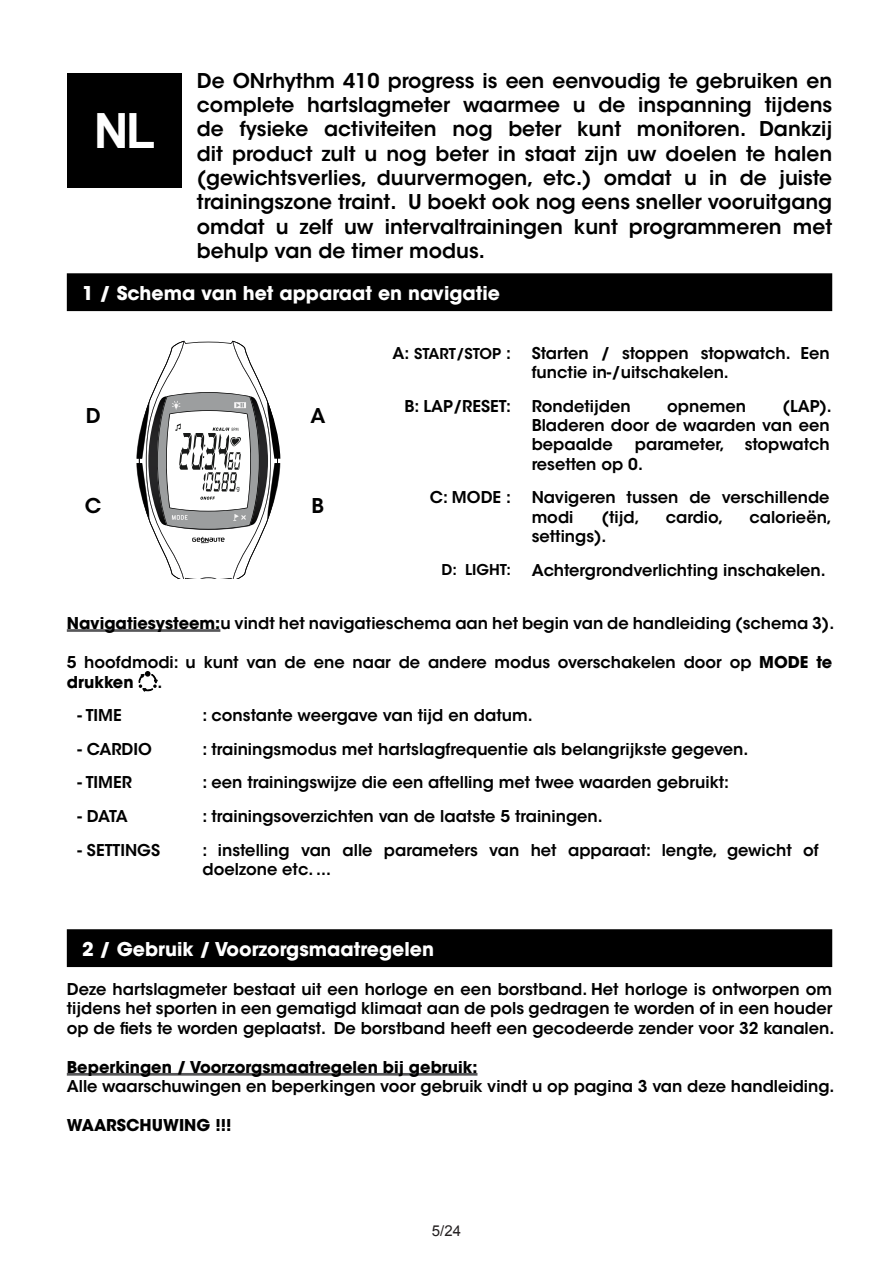
<style>
.page{position:relative;width:893px;height:1263px;background:#fff}
.page>*{position:absolute;margin:0;border:0;box-sizing:border-box;transform-origin:0 0}
.t1{font:700 48.6px "Arial";color:#fff}
.t2{font:600 20.25px/24.3px "ITC Avant Garde Std";color:#000;text-align:justify}
.t3{font:700 18.9px "ITC Avant Garde Std";color:#fff}
.t4{font:600 16.2px/19.5px "ITC Avant Garde Std";color:#000}
.t5{font:700 16.2px "ITC Avant Garde Std";color:#000}
.t6{font:15px "Arial";color:#231f20}
.t7{font:600 14.85px "ITC Avant Garde Std";color:#000}
.s1{font-size:16.2px}
.s2{font-weight:700}
</style>
<div class="page">
<div style="left:67px;top:73px;width:115px;height:115px;background:#000"></div>
<svg style="left:136px;top:341px;width:144px;height:238px"></svg>
<div style="left:67px;top:273px;width:765px;height:38px;background:#000"></div>
<hr style="left:67px;top:629px;width:153px;height:3px;background:#58585a">
<div style="left:67px;top:929px;width:765px;height:38px;background:#000"></div>
<hr style="left:67px;top:1073px;width:410px;height:3px;background:#58585a">
<svg style="left:138px;top:671px;width:20px;height:21px"></svg>
<p class="t2" style="left:197px;top:68px;width:637px">De ONrhythm 410 progress is een eenvoudig te gebruiken en complete hartslagmeter waarmee u de inspanning tijdens de fysieke activiteiten nog beter kunt monitoren. Dankzij dit product zult u nog beter in staat zijn uw doelen te halen (gewichtsverlies, duurvermogen, etc.) omdat u in de juiste trainingszone traint. U boekt ook nog eens sneller vooruitgang omdat u zelf uw intervaltrainingen kunt programmeren met behulp van de timer modus.</p>
<p class="t3" style="left:82px;top:281px;width:420px">1 / Schema van het apparaat en navigatie</p>
<p class="t1" style="left:94px;top:98px;width:63px">NL</p>
<p class="t2" style="left:86px;top:403px;width:16px">D</p>
<p class="t2" style="left:85px;top:493px;width:18px">C</p>
<p class="t2" style="left:310px;top:403px;width:16px">A</p>
<p class="t2" style="left:312px;top:493px;width:14px">B</p>
<p class="t7" style="left:393px;top:344px;width:120px"><span class="s1">A:</span> START/STOP <span class="s1">:</span></p>
<p class="t4" style="left:532px;top:343px;width:299px">Starten / stoppen stopwatch. Een functie in-/uitschakelen.</p>
<p class="t4" style="left:405px;top:396px;width:108px">B: LAP/RESET:</p>
<p class="t4" style="left:532px;top:396px;width:101px">Rondetijden</p>
<p class="t4" style="left:667px;top:396px;width:80px">opnemen</p>
<p class="t4" style="left:532px;top:396px;width:302px;text-indent:251px">(LAP).<br>Bladeren door de waarden van een bepaalde</p>
<p class="t4" style="left:532px;top:435px;width:299px;text-indent:103px">parameter, stopwatch resetten op 0.</p>
<p class="t4" style="left:430px;top:488px;width:83px">C: MODE :</p>
<p class="t4" style="left:532px;top:488px;width:299px">Navigeren tussen de verschillende modi</p>
<p class="t4" style="left:602px;top:507px;width:40px">(tijd,</p>
<p class="t4" style="left:666px;top:507px;width:59px">cardio,</p>
<p class="t4" style="left:749px;top:507px;width:84px">calorieën,</p>
<p class="t4" style="left:532px;top:527px;width:76px">settings).</p>
<p class="t7" style="left:442px;top:560px;width:71px">D: LIGHT:</p>
<p class="t4" style="left:532px;top:560px;width:296px">Achtergrondverlichting inschakelen.</p>
<p class="t4" style="left:67px;top:613px;width:769px"><span class="s2">Navigatiesysteem:</span>u vindt het navigatieschema aan het begin van de handleiding (schema 3).</p>
<p class="t4" style="left:67px;top:652px;width:767px">5 hoofdmodi: u kunt van de ene naar de andere modus overschakelen door op <span class="s2">MODE te drukken</span></p>
<p class="t4" style="left:158px;top:672px;width:6px">.</p>
<p class="t4" style="left:78px;top:705px;width:46px">- TIME</p>
<p class="t4" style="left:203px;top:705px;width:332px">: constante weergave van tijd en datum.</p>
<p class="t4" style="left:78px;top:739px;width:76px">- CARDIO</p>
<p class="t4" style="left:203px;top:739px;width:547px">: trainingsmodus met hartslagfrequentie als belangrijkste gegeven.</p>
<p class="t4" style="left:78px;top:773px;width:56px">- TIMER</p>
<p class="t4" style="left:203px;top:773px;width:528px">: een trainingswijze die een aftelling met twee waarden gebruikt:</p>
<p class="t4" style="left:78px;top:806px;width:52px">- DATA</p>
<p class="t4" style="left:203px;top:806px;width:402px">: trainingsoverzichten van de laatste 5 trainingen.</p>
<p class="t4" style="left:78px;top:840px;width:84px">- SETTINGS</p>
<p class="t4" style="left:203px;top:840px;width:618px">: instelling van alle parameters van het apparaat: lengte, gewicht of doelzone etc. ...</p>
<p class="t3" style="left:82px;top:937px;width:353px">2 / Gebruik / Voorzorgsmaatregelen</p>
<p class="t4" style="left:67px;top:979px;width:769px">Deze hartslagmeter bestaat uit een horloge en een borstband. Het horloge is ontworpen om tijdens het sporten in een gematigd klimaat aan de pols gedragen te worden of in een houder op de fiets te worden geplaatst. De borstband heeft een gecodeerde zender voor 32 kanalen.</p>
<p class="t4" style="left:67px;top:1057px;width:769px"><span class="s2">Beperkingen / Voorzorgsmaatregelen bij gebruik:<br></span>Alle waarschuwingen en beperkingen voor gebruik vindt u op pagina 3 van deze handleiding.</p>
<p class="t5" style="left:67px;top:1114px;width:166px">WAARSCHUWING !!!</p>
<p class="t6" style="left:432px;top:1220px;width:31px">5/24</p>
</div>
